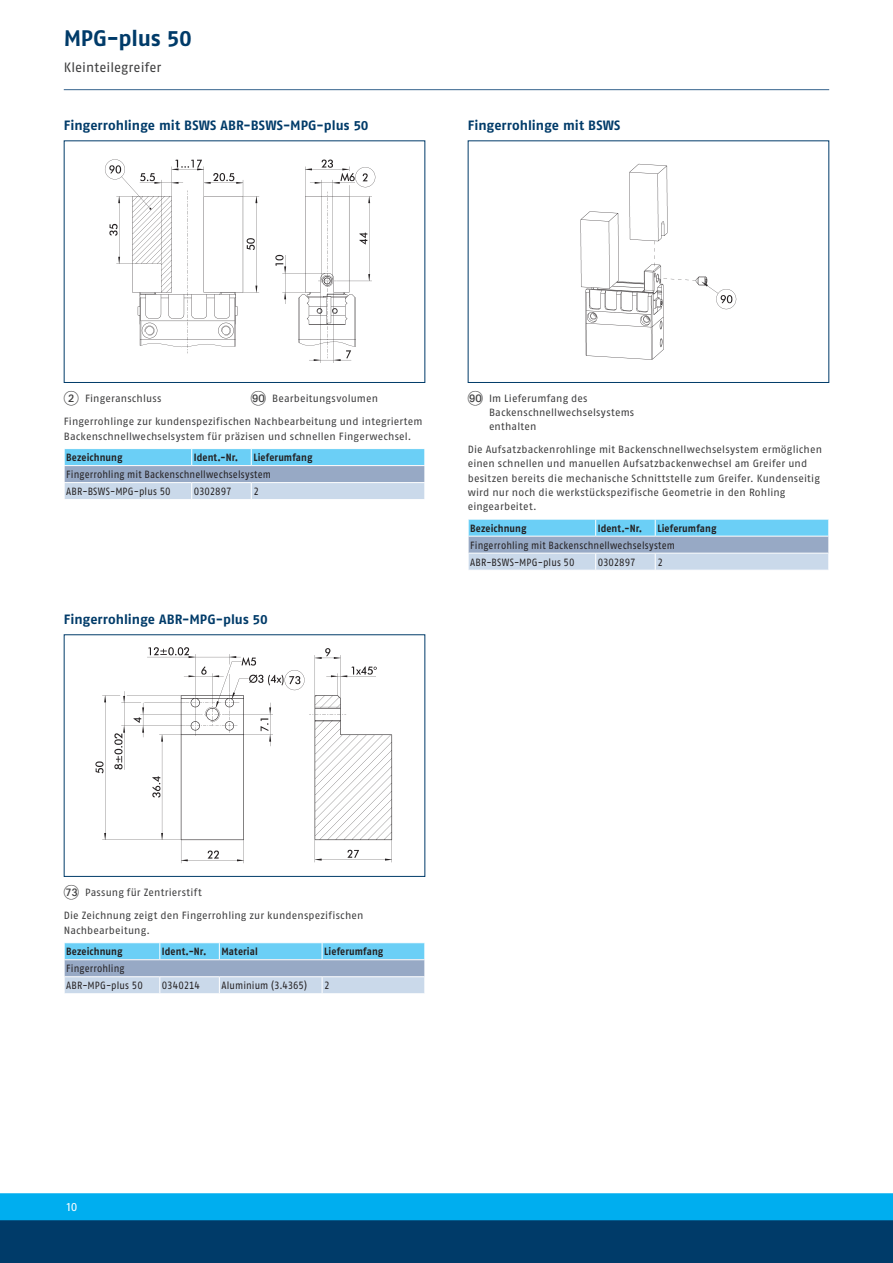
<style>
.page{position:relative;width:893px;height:1263px;background:#fff}
.page>*{position:absolute;margin:0;border:0;box-sizing:border-box;transform-origin:0 0}
.t1{font:700 22.5px "SCHUNK Fago Pro";letter-spacing:-.01em;color:#003b69}
.t2{font:700 13.5px "SCHUNK Fago Pro";letter-spacing:.005em;color:#003b69}
.t3{font:13.5px "SCHUNK Fago Pro";color:#3e3e3f}
.t4{font:12px "SCHUNK Fago Pro";color:#fff}
.t5{font:10.5px/14.2px "SCHUNK Fago Pro";letter-spacing:.015em;color:#3e3e3f}
.t6{font:10.5px/17px "SCHUNK Fago Pro";letter-spacing:.01em;color:#231f20;scale:.9 1}
.t7{font:700 10.5px "SCHUNK Fago Pro";letter-spacing:.01em;color:#231f20;scale:.9 1}
.t8{font:10.5px "SCHUNK Fago Pro";letter-spacing:-.01em;color:#231f20;scale:.9 1}
.s1{font-family:"Deco Numbers LH Circle";font-size:15px}
</style>
<div class="page">
<div style="left:0;top:1202px;width:893px;height:61px;background:#003b69"></div>
<div style="left:0;top:1193px;width:893px;height:27px;background:#00aeef"></div>
<hr style="left:64px;top:89px;width:765px;height:1px;background:#35628d">
<div style="left:64px;top:140px;width:361px;height:243px;border:1px solid #003b69"></div>
<img style="left:105px;top:159px;width:271px;height:204px">
<svg style="left:64px;top:449px;width:361px;height:50px;background:#9cc7e2"></svg>
<hr style="left:64px;top:482px;width:128px;height:1px;background:#fff">
<hr style="left:192px;top:482px;width:59px;height:1px;background:#fff">
<hr style="left:251px;top:482px;width:174px;height:1px;background:#fff">
<div style="left:468px;top:140px;width:361px;height:243px;border:1px solid #003b69"></div>
<img style="left:580px;top:163px;width:157px;height:197px">
<svg style="left:468px;top:519px;width:361px;height:51px;background:#9ec8e3"></svg>
<hr style="left:468px;top:553px;width:128px;height:1px;background:#fff">
<hr style="left:596px;top:553px;width:59px;height:1px;background:#fff">
<hr style="left:655px;top:553px;width:174px;height:1px;background:#fff">
<div style="left:64px;top:634px;width:361px;height:243px;border:1px solid #003b69"></div>
<img style="left:95px;top:647px;width:298px;height:217px">
<svg style="left:64px;top:943px;width:361px;height:51px;background:#9fc8e3"></svg>
<hr style="left:64px;top:976px;width:96px;height:1px;background:#fff">
<hr style="left:160px;top:976px;width:59px;height:1px;background:#fff">
<hr style="left:219px;top:976px;width:103px;height:1px;background:#fff">
<hr style="left:322px;top:976px;width:103px;height:1px;background:#fff">
<h1 class="t1" style="left:64px;top:24px;width:130px">MPG-plus 50</h1>
<p class="t3" style="left:64px;top:60px;width:99px">Kleinteilegreifer</p>
<p class="t2" style="left:64px;top:117px;width:306px">Fingerrohlinge mit BSWS ABR-BSWS-MPG-plus 50</p>
<p class="t2" style="left:468px;top:117px;width:154px">Fingerrohlinge mit BSWS</p>
<p class="t5" style="left:64px;top:391px;width:99px"><span class="s1">2</span> Fingeranschluss</p>
<p class="t5" style="left:251px;top:391px;width:129px"><span class="s1">IT</span> Bearbeitungsvolumen</p>
<p class="t5" style="left:64px;top:415px;width:360px">Fingerrohlinge zur kundenspezifischen Nachbearbeitung und integriertem<br>Backenschnellwechselsystem für präzisen und schnellen Fingerwechsel.</p>
<p class="t7" style="left:66px;top:451px;width:64px">Bezeichnung</p>
<p class="t7" style="left:194px;top:451px;width:51px">Ident.-Nr.</p>
<p class="t7" style="left:253px;top:451px;width:67px">Lieferumfang</p>
<p class="t6" style="left:66px;top:466px;width:229px">Fingerrohling mit Backenschnellwechselsystem<br>ABR-BSWS-MPG-plus 50</p>
<p class="t8" style="left:194px;top:485px;width:44px">0302897</p>
<p class="t6" style="left:253px;top:483px;width:8px">2</p>
<p class="t2" style="left:64px;top:611px;width:206px">Fingerrohlinge ABR-MPG-plus 50</p>
<p class="t5" style="left:489px;top:391px;width:147px;text-indent:-21px"><span class="s1">IT</span> Im Lieferumfang des<br>Backenschnellwechselsystems enthalten</p>
<p class="t5" style="left:468px;top:442px;width:356px">Die Aufsatzbackenrohlinge mit Backenschnellwechselsystem ermöglichen einen schnellen und manuellen Aufsatzbackenwechsel am Greifer und besitzen bereits die mechanische Schnittstelle zum Greifer. Kundenseitig wird nur noch die werkstückspezifische Geometrie in den Rohling eingearbeitet.</p>
<p class="t7" style="left:470px;top:522px;width:64px">Bezeichnung</p>
<p class="t7" style="left:598px;top:522px;width:51px">Ident.-Nr.</p>
<p class="t7" style="left:657px;top:522px;width:67px">Lieferumfang</p>
<p class="t6" style="left:470px;top:537px;width:229px">Fingerrohling mit Backenschnellwechselsystem<br>ABR-BSWS-MPG-plus 50</p>
<p class="t8" style="left:598px;top:556px;width:44px">0302897</p>
<p class="t6" style="left:657px;top:554px;width:8px">2</p>
<p class="t5" style="left:64px;top:885px;width:139px"><span class="s1">GM</span> Passung für Zentrierstift</p>
<p class="t5" style="left:64px;top:908px;width:301px">Die Zeichnung zeigt den Fingerrohling zur kundenspezifischen<br>Nachbearbeitung.</p>
<p class="t7" style="left:66px;top:945px;width:64px">Bezeichnung</p>
<p class="t7" style="left:162px;top:945px;width:51px">Ident.-Nr.</p>
<p class="t7" style="left:221px;top:945px;width:42px">Material</p>
<p class="t7" style="left:324px;top:945px;width:67px">Lieferumfang</p>
<p class="t6" style="left:66px;top:960px;width:87px">Fingerrohling<br>ABR-MPG-plus 50</p>
<p class="t8" style="left:162px;top:979px;width:44px">0340214</p>
<p class="t6" style="left:221px;top:977px;width:97px">Aluminium (3.4365)</p>
<p class="t6" style="left:324px;top:977px;width:8px">2</p>
<p class="t4" style="left:67px;top:1199px;width:12px">10</p>
</div>
